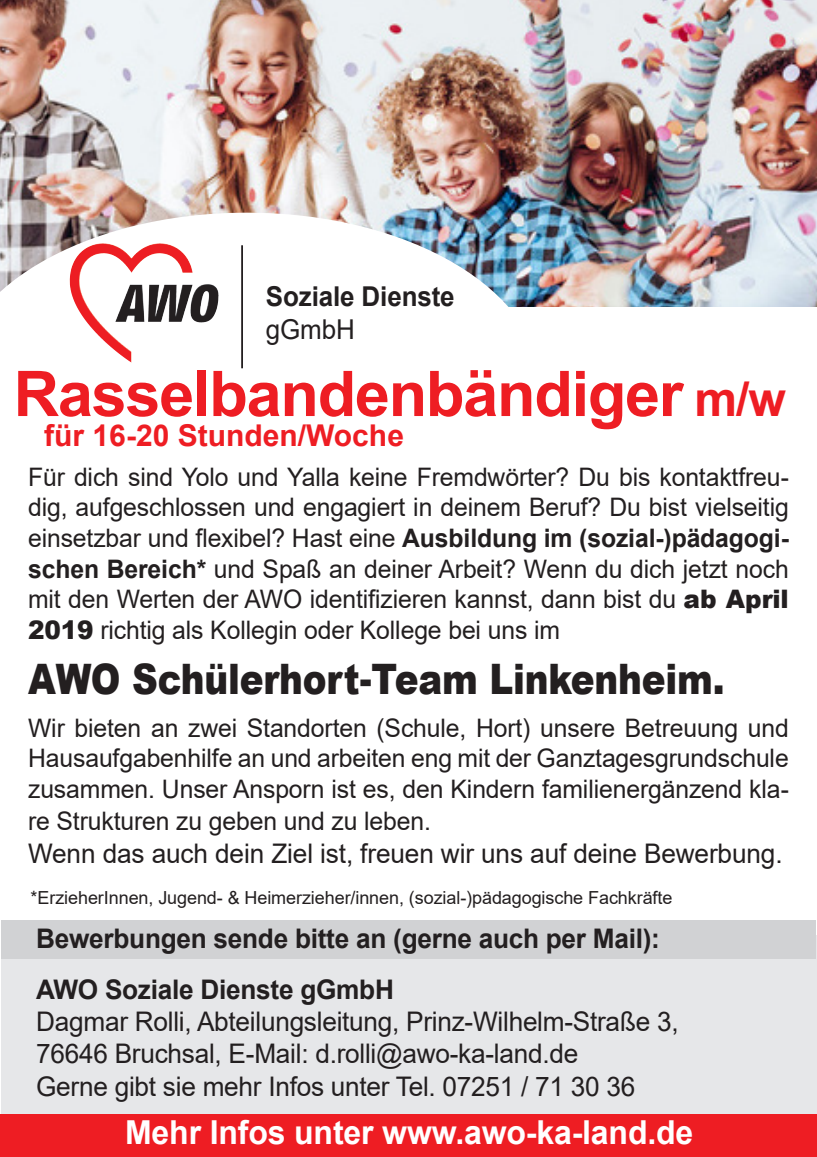
<style>
.page{position:relative;width:817px;height:1157px;background:#fff}
.page>*{position:absolute;margin:0;border:0;box-sizing:border-box;transform-origin:0 0}
.t1{font:700 63px "Arial";letter-spacing:-.02em;color:#ee1d23}
.t2{font:900 42px "Arial";letter-spacing:-.005em;color:#231f20;scale:.85 1}
.t3{font:700 33px "Arial";letter-spacing:-.005em;color:#fff}
.t4{font:700 30px "Arial";color:#ee1d23}
.t5{font:700 27.3px "Arial";letter-spacing:-.005em;color:#231f20;scale:.95 1}
.t6{font:27.3px "Arial";letter-spacing:-.005em;color:#231f20;scale:.95 1}
.t7{font:27px "Arial";letter-spacing:-.01em;color:#231f20}
.t8{font:700 27px "Arial";letter-spacing:-.01em;color:#231f20}
.t9{font:25.5px/30.6px "Arial";letter-spacing:-.005em;color:#231f20;text-align:justify}
.t10{font:18px "Arial";letter-spacing:-.005em;color:#231f20}
.s1{font-size:48px}
.s2{font-weight:700}
.s3{font-weight:900}
</style>
<div class="page">
<div style="left:2px;top:935px;width:814px;height:182px;background:#e6e7e9"></div>
<img style="left:0;top:0;width:816px;height:307px">
<svg style="left:0;top:213px;width:541px;height:156px"></svg>
<img style="left:94px;top:243px;width:65px;height:15px">
<hr style="left:241px;top:245px;width:2px;height:123px;background:#231f20">
<div style="left:0;top:1114px;width:816px;height:43px;background:#ee1d23"></div>
<div style="left:2px;top:920px;width:814px;height:39px;background:#d1d2d4"></div>
<p class="t5" style="left:266px;top:277px;width:200px">Soziale Dienste</p>
<p class="t6" style="left:266px;top:310px;width:95px">gGmbH</p>
<p class="t1" style="left:14px;top:349px;width:773px">Rasselbandenbändiger <span class="s1">m/w</span></p>
<p class="t9" style="left:28px;top:461px;width:762px">Für dich sind Yolo und Yalla keine Fremdwörter? Du bis kontaktfreu&shy;dig, aufgeschlossen und engagiert in deinem Beruf? Du bist vielseitig einsetzbar und flexibel? Hast eine <span class="s2">Ausbildung im (sozial-)pädagogi&shy;schen Bereich*</span> und Spaß an deiner Arbeit? Wenn du dich jetzt noch mit den Werten der AWO identifizieren kannst, dann bist du <span class="s3">ab April 2019</span> richtig als Kollegin oder Kollege bei uns im</p>
<p class="t2" style="left:28px;top:648px;width:820px">AWO Schülerhort-Team Linkenheim.</p>
<p class="t9" style="left:28px;top:712px;width:762px">Wir bieten an zwei Standorten (Schule, Hort) unsere Betreuung und Hausaufgabenhilfe an und arbeiten eng mit der Ganztagesgrundschule zusammen. Unser Ansporn ist es, den Kindern familienergänzend kla&shy;re Strukturen zu geben und zu leben.</p>
<p class="t7" style="left:28px;top:834px;width:756px">Wenn das auch dein Ziel ist, freuen wir uns auf deine Bewerbung.</p>
<p class="t4" style="left:44px;top:414px;width:361px">für 16-20 Stunden/Woche</p>
<p class="t10" style="left:31px;top:885px;width:643px">*ErzieherInnen, Jugend- &amp; Heimerzieher/innen, (sozial-)pädagogische Fachkräfte</p>
<p class="t8" style="left:36px;top:919px;width:625px">Bewerbungen sende bitte an (gerne auch per Mail):</p>
<p class="t8" style="left:36px;top:970px;width:359px">AWO Soziale Dienste gGmbH</p>
<p class="t7" style="left:36px;top:1003px;width:643px">Dagmar Rolli, Abteilungsleitung, Prinz-Wilhelm-Straße 3,</p>
<p class="t7" style="left:36px;top:1035px;width:543px">76646 Bruchsal, E-Mail: d.rolli@awo-ka-land.de</p>
<p class="t7" style="left:36px;top:1067px;width:600px">Gerne gibt sie mehr Infos unter Tel. 07251 / 71 30 36</p>
<p class="t3" style="left:125px;top:1109px;width:569px">Mehr Infos unter www.awo-ka-land.de</p>
</div>
